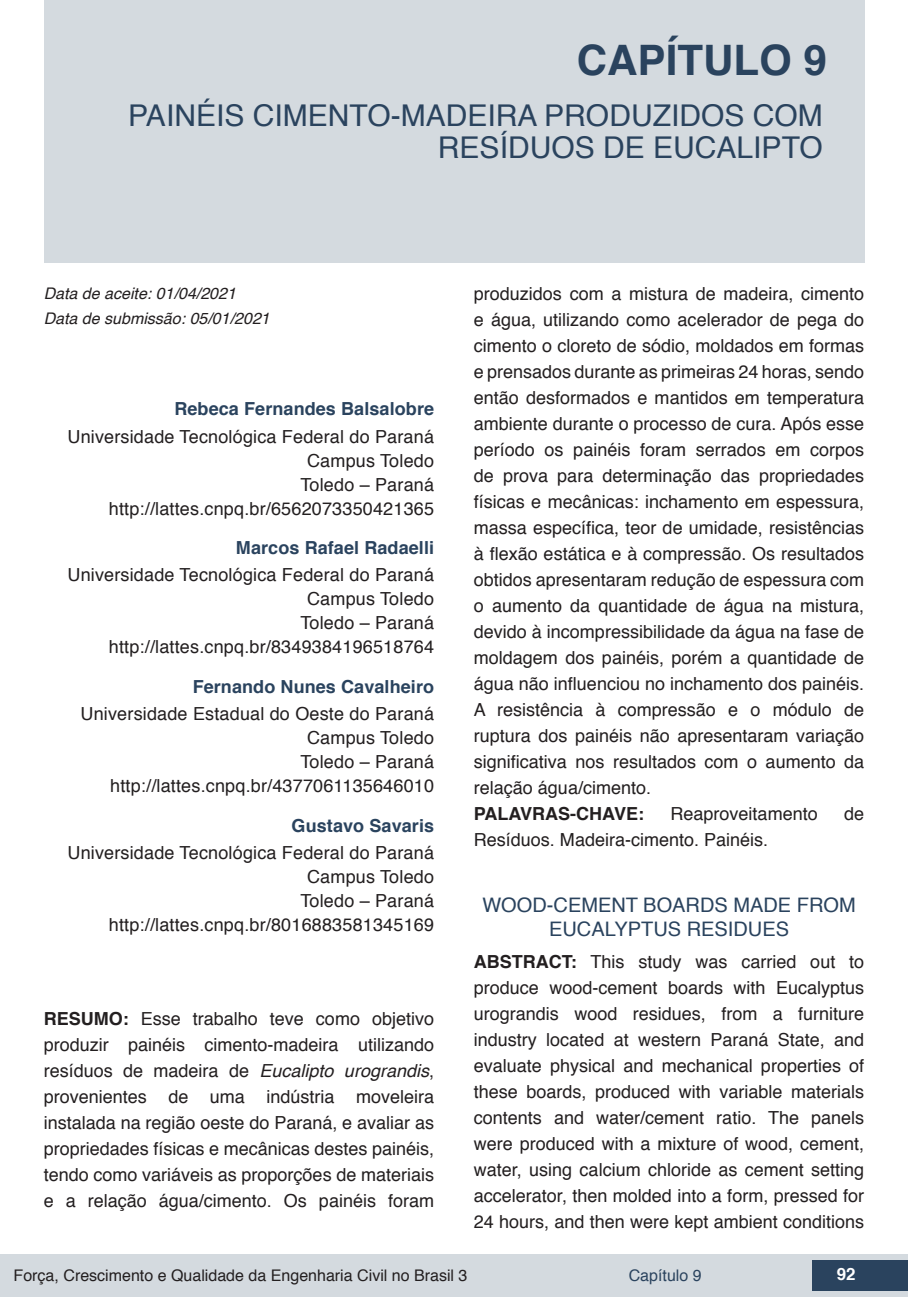
<style>
.page{position:relative;width:908px;height:1304px;background:#fff}
.page>*{position:absolute;margin:0;border:0;box-sizing:border-box;transform-origin:0 0}
.capítulos{font:700 42px "Helvetica";color:#2a435e}
.nome_artigos{font:30px/32px "Helvetica";color:#2a435e;text-align:right}
.título_Inglês{font:20px/24px "Helvetica";color:#2a435e;text-align:center}
.Resumos_e_PC_TXT{font:18px/26px "Helvetica";color:#231f20;text-align:justify}
.info_autores{font:18px "Helvetica";letter-spacing:.01em;color:#231f20}
.nome_autores{font:700 18px "Helvetica";letter-spacing:.005em;color:#2a435e}
.Resumos_e_PC_TXT-2{font:700 18px "Helvetica";color:#231f20}
.t1{font:700 16.8px "Helvetica";color:#fff}
.t2{font:16px "Helvetica";color:#231f20}
.data{font:italic 16px "Helvetica";color:#231f20}
.t3{font:16px "Helvetica";color:#2a435e}
.s1{font-weight:700}
.s2{font-style:italic}
</style>
<div class="page">
<div style="left:0;top:1254px;width:906px;height:43px;background:#d4dadf"></div>
<div style="left:812px;top:1261px;width:95px;height:30px;background:#2a435e"></div>
<div style="left:44px;top:0;width:819px;height:263px;background:#d4dadf"></div>
<p class="capítulos" style="left:576px;top:26px;width:251px">CAPÍTULO 9</p>
<p class="nome_artigos" style="left:128px;top:101px;width:696px">PAINÉIS CIMENTO-MADEIRA PRODUZIDOS COM<br>RESÍDUOS DE EUCALIPTO</p>
<p class="data" style="left:44px;top:280px;width:194px">Data de aceite: 01/04/2021</p>
<p class="data" style="left:44px;top:306px;width:227px">Data de submissão: 05/01/2021</p>
<p class="nome_autores" style="left:174px;top:395px;width:261px">Rebeca Fernandes Balsalobre</p>
<p class="info_autores" style="left:67px;top:423px;width:368px">Universidade Tecnológica Federal do Paraná</p>
<p class="info_autores" style="left:307px;top:447px;width:128px">Campus Toledo</p>
<p class="info_autores" style="left:300px;top:471px;width:135px">Toledo – Paraná</p>
<p class="info_autores" style="left:109px;top:495px;width:326px">http://lattes.cnpq.br/6562073350421365</p>
<p class="nome_autores" style="left:236px;top:533px;width:199px">Marcos Rafael Radaelli</p>
<p class="info_autores" style="left:67px;top:561px;width:368px">Universidade Tecnológica Federal do Paraná</p>
<p class="info_autores" style="left:307px;top:585px;width:128px">Campus Toledo</p>
<p class="info_autores" style="left:300px;top:609px;width:135px">Toledo – Paraná</p>
<p class="info_autores" style="left:109px;top:633px;width:326px">http://lattes.cnpq.br/8349384196518764</p>
<p class="nome_autores" style="left:192px;top:672px;width:243px">Fernando Nunes Cavalheiro</p>
<p class="info_autores" style="left:80px;top:700px;width:355px">Universidade Estadual do Oeste do Paraná</p>
<p class="info_autores" style="left:307px;top:724px;width:128px">Campus Toledo</p>
<p class="info_autores" style="left:300px;top:748px;width:135px">Toledo – Paraná</p>
<p class="info_autores" style="left:110px;top:772px;width:325px">http://lattes.cnpq.br/4377061135646010</p>
<p class="nome_autores" style="left:291px;top:811px;width:144px">Gustavo Savaris</p>
<p class="info_autores" style="left:67px;top:839px;width:368px">Universidade Tecnológica Federal do Paraná</p>
<p class="info_autores" style="left:307px;top:863px;width:128px">Campus Toledo</p>
<p class="info_autores" style="left:300px;top:887px;width:135px">Toledo – Paraná</p>
<p class="info_autores" style="left:109px;top:911px;width:326px">http://lattes.cnpq.br/8016883581345169</p>
<p class="Resumos_e_PC_TXT" style="left:44px;top:1006px;width:392px"><span class="s1">RESUMO:</span> Esse trabalho teve como objetivo produzir painéis cimento-madeira utilizando resíduos de madeira de <span class="s2">Eucalipto urograndis</span>, provenientes de uma indústria moveleira instalada na região oeste do Paraná, e avaliar as propriedades físicas e mecânicas destes painéis, tendo como variáveis as proporções de materiais e a relação água/cimento. Os painéis foram</p>
<p class="Resumos_e_PC_TXT" style="left:473px;top:281px;width:392px">produzidos com a mistura de madeira, cimento e água, utilizando como acelerador de pega do cimento o cloreto de sódio, moldados em formas e prensados durante as primeiras 24 horas, sendo então desformados e mantidos em temperatura ambiente durante o processo de cura. Após esse período os painéis foram serrados em corpos de prova para determinação das propriedades físicas e mecânicas: inchamento em espessura, massa específica, teor de umidade, resistências à flexão estática e à compressão. Os resultados obtidos apresentaram redução de espessura com o aumento da quantidade de água na mistura, devido à incompressibilidade da água na fase de moldagem dos painéis, porém a quantidade de água não influenciou no inchamento dos painéis.<br>A resistência à compressão e o módulo de ruptura dos painéis não apresentaram variação significativa nos resultados com o aumento da relação água/cimento.</p>
<p class="Resumos_e_PC_TXT-2" style="left:473px;top:799px;width:172px">PALAVRAS-CHAVE:</p>
<p class="Resumos_e_PC_TXT" style="left:670px;top:801px;width:149px">Reaproveitamento</p>
<p class="Resumos_e_PC_TXT" style="left:843px;top:801px;width:22px">de</p>
<p class="Resumos_e_PC_TXT" style="left:473px;top:827px;width:296px">Resíduos. Madeira-cimento. Painéis.</p>
<p class="título_Inglês" style="left:482px;top:894px;width:374px">WOOD-CEMENT BOARDS MADE FROM<br>EUCALYPTUS RESIDUES</p>
<p class="Resumos_e_PC_TXT" style="left:473px;top:949px;width:392px"><span class="s1">ABSTRACT:</span> This study was carried out to produce wood-cement boards with Eucalyptus urograndis wood residues, from a furniture industry located at western Paraná State, and evaluate physical and mechanical properties of these boards, produced with variable materials contents and water/cement ratio. The panels were produced with a mixture of wood, cement, water, using calcium chloride as cement setting accelerator, then molded into a form, pressed for 24 hours, and then were kept ambient conditions</p>
<p class="t2" style="left:14px;top:1263px;width:455px">Força, Crescimento e Qualidade da Engenharia Civil no Brasil 3</p>
<p class="t3" style="left:628px;top:1263px;width:74px">Capítulo 9</p>
<p class="t1" style="left:836px;top:1261px;width:20px">92</p>
</div>
